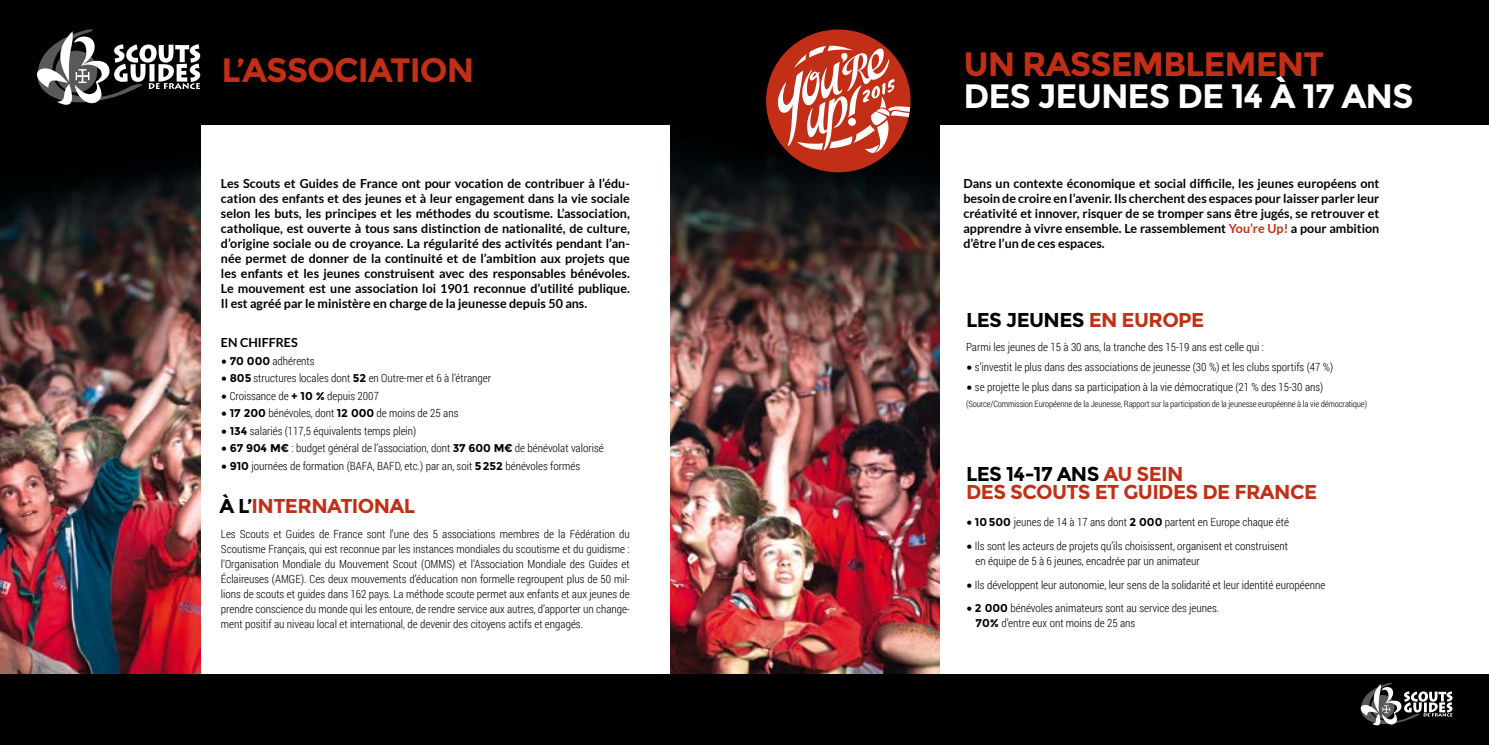
<style>
.page{position:relative;width:1489px;height:745px;background:#fff}
.page>*{position:absolute;margin:0;border:0;box-sizing:border-box;transform-origin:0 0}
.t1{font:700 33.75px "Montserrat";letter-spacing:-.03em;color:#c22f16}
.t2{font:700 33.75px "Montserrat";letter-spacing:-.03em;color:#fff}
.t3{font:700 20px/18.8px "Montserrat";letter-spacing:-.03em;color:#c22f16}
.t4{font:700 20px "Montserrat";letter-spacing:-.03em;color:#000}
.t5{font:700 12.5px/15px "Lato";color:#000;text-align:justify}
.t6{font:300 11.25px/15px "Roboto Condensed";color:#000}
.t7{font:300 8.75px "Roboto Condensed";letter-spacing:-.015em;color:#000}
.s1{font-family:"Lato";font-weight:400}
.s2{font-family:"Montserrat";font-weight:700}
.s3{color:#000}
.s4{color:#c22f16}
</style>
<div class="page">
<img style="left:0;top:125px;width:200px;height:548px">
<img style="left:671px;top:125px;width:268px;height:548px">
<div style="left:0;top:673px;width:1488px;height:71px;background:#000"></div>
<svg style="left:1360px;top:683px;width:92px;height:43px"></svg>
<div style="left:0;top:0;width:1488px;height:125px;background:#000"></div>
<div style="left:766px;top:29px;width:144px;height:143px;background:#c22f16;border-radius:50%"></div>
<svg style="left:777px;top:45px;width:133px;height:108px"></svg>
<svg style="left:37px;top:29px;width:163px;height:76px"></svg>
<h1 class="t1" style="left:221px;top:50px;width:254px">L’ASSOCIATION</h1>
<h1 class="t1" style="left:963px;top:43px;width:362px">UN RASSEMBLEMENT</h1>
<h1 class="t2" style="left:963px;top:76px;width:452px">DES JEUNES DE 14 À 17 ANS</h1>
<p class="t5" style="left:221px;top:176px;width:410px">Les Scouts et Guides de France ont pour vocation de contribuer à l’édu&shy;cation des enfants et des jeunes et à leur engagement dans la vie sociale selon les buts, les principes et les méthodes du scoutisme. L’association, catholique, est ouverte à tous sans distinction de nationalité, de culture, d’origine sociale ou de croyance. La régularité des activités pendant l’an&shy;née permet de donner de la continuité et de l’ambition aux projets que les enfants et les jeunes construisent avec des responsables bénévoles.<br>Le mouvement est une association loi 1901 reconnue d’utilité publique.<br>Il est agréé par le ministère en charge de la jeunesse depuis 50 ans.</p>
<p class="t5" style="left:221px;top:335px;width:78px">EN CHIFFRES</p>
<p class="t6" style="left:221px;top:352px;width:95px"><span class="s1">•</span> <span class="s2">70 000</span> adhérents</p>
<p class="t6" style="left:221px;top:370px;width:271px"><span class="s1">•</span> <span class="s2">805</span> structures locales dont <span class="s2">52</span> en Outre-mer et 6 à l’étranger</p>
<p class="t6" style="left:221px;top:387px;width:159px"><span class="s1">•</span> Croissance de <span class="s2">+ 10 %</span> depuis 2007</p>
<p class="t6" style="left:221px;top:405px;width:239px"><span class="s1">•</span> <span class="s2">17 200</span> bénévoles, dont <span class="s2">12 000</span> de moins de 25 ans</p>
<p class="t6" style="left:221px;top:423px;width:197px"><span class="s1">•</span> <span class="s2">134</span> salariés (117,5 équivalents temps plein)</p>
<p class="t6" style="left:221px;top:440px;width:384px"><span class="s1">•</span> <span class="s2">67 904 M€</span> : budget général de l’association, dont <span class="s2">37 600 M€</span> de bénévolat valorisé</p>
<p class="t6" style="left:221px;top:458px;width:360px"><span class="s1">•</span> <span class="s2">910</span> journées de formation (BAFA, BAFD, etc.) par an, soit <span class="s2">5252</span> bénévoles formés</p>
<h2 class="t3" style="left:219px;top:496px;width:197px"><span class="s3">À L’</span>INTERNATIONAL</h2>
<p class="t6" style="left:221px;top:526px;width:410px;text-align:justify">Les Scouts et Guides de France sont l’une des 5 associations membres de la Fédération du Scoutisme Français, qui est reconnue par les instances mondiales du scoutisme et du guidisme : l’Organisation Mondiale du Mouvement Scout (OMMS) et l’Association Mondiale des Guides et Éclaireuses (AMGE). Ces deux mouvements d’éducation non formelle regroupent plus de 50 mil&shy;lions de scouts et guides dans 162 pays. La méthode scoute permet aux enfants et aux jeunes de prendre conscience du monde qui les entoure, de rendre service aux autres, d’apporter un change&shy;ment positif au niveau local et international, de devenir des citoyens actifs et engagés.</p>
<p class="t5" style="left:963px;top:175px;width:417px">Dans un contexte économique et social difficile, les jeunes européens ont besoin de croire en l’avenir. Ils cherchent des espaces pour laisser parler leur créativité et innover, risquer de se tromper sans être jugés, se retrouver et apprendre à vivre ensemble. Le rassemblement <span class="s4">You’re Up!</span> a pour ambition d’être l’un de ces espaces.</p>
<h2 class="t4" style="left:966px;top:308px;width:240px">LES JEUNES <span class="s4">EN EUROPE</span></h2>
<p class="t6" style="left:966px;top:339px;width:299px">Parmi les jeunes de 15 à 30 ans, la tranche des 15-19 ans est celle qui :</p>
<p class="t6" style="left:966px;top:359px;width:368px"><span class="s1">•</span> s’investit le plus dans des associations de jeunesse (30 %) et les clubs sportifs (47 %)</p>
<p class="t6" style="left:966px;top:379px;width:359px"><span class="s1">•</span> se projette le plus dans sa participation à la vie démocratique (21 % des 15-30 ans)</p>
<p class="t7" style="left:966px;top:397px;width:402px">(Source/Commission Européenne de la Jeunesse, Rapport sur la participation de la jeunesse européenne à la vie démocratique)</p>
<h2 class="t3" style="left:966px;top:464px;width:352px"><span class="s3">LES 14-17 ANS</span> AU SEIN<br>DES SCOUTS ET GUIDES DE FRANCE</h2>
<p class="t6" style="left:966px;top:514px;width:324px"><span class="s1">•</span> <span class="s2">10500</span> jeunes de 14 à 17 ans dont <span class="s2">2 000</span> partent en Europe chaque été</p>
<p class="t6" style="left:975px;top:538px;width:314px;text-indent:-9px"><span class="s1">•</span> Ils sont les acteurs de projets qu’ils choisissent, organisent et construisent en équipe de 5 à 6 jeunes, encadrée par un animateur</p>
<p class="t6" style="left:966px;top:576px;width:361px"><span class="s1">•</span> Ils développent leur autonomie, leur sens de la solidarité et leur identité européenne</p>
<p class="t6" style="left:975px;top:600px;width:245px;text-indent:-9px"><span class="s1">•</span> <span class="s2">2 000</span> bénévoles animateurs sont au service des jeunes.<br><span class="s2">70%</span> d’entre eux ont moins de 25 ans</p>
</div>
